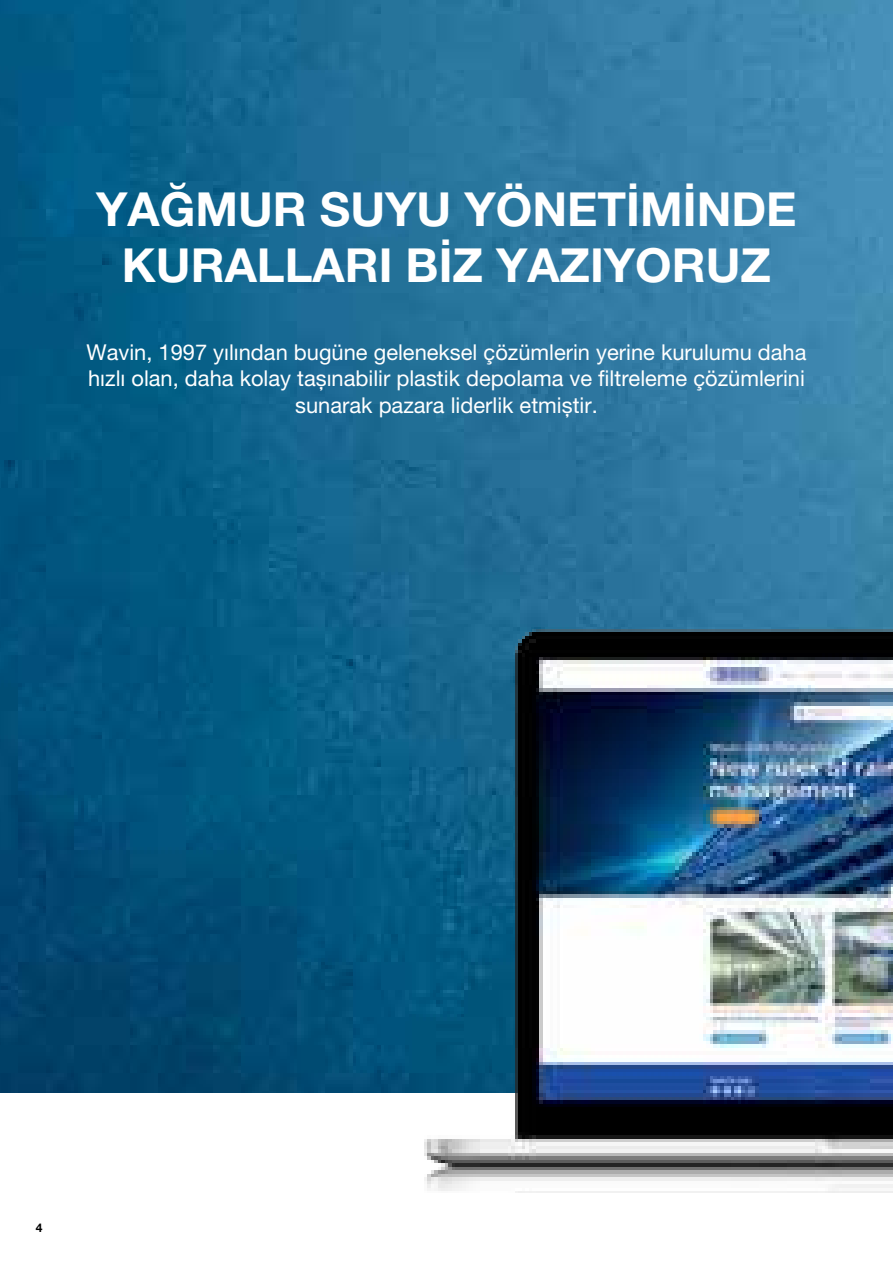
<style>
.page{position:relative;width:893px;height:1263px;background:#fff}
.page>*{position:absolute;margin:0;border:0;box-sizing:border-box;transform-origin:0 0}
.t1{font:700 46.95px/56.4px "Helvetica Neue LT Pro";color:#fff;text-align:center}
.t2{font:21.9px/26.2px "Helvetica Neue LT Pro";color:#fff;text-align:center}
.t3{font:700 12px "Helvetica Neue LT Pro";color:#000}
</style>
<div class="page">
<img style="left:0;top:0;width:893px;height:1093px">
<img style="left:425px;top:602px;width:468px;height:591px">
<h1 class="t1" style="left:96px;top:180px;width:702px">YAĞMUR SUYU YÖNETİMİNDE<br>KURALLARI BİZ YAZIYORUZ</h1>
<p class="t2" style="left:86px;top:339px;width:722px">Wavin, 1997 yılından bugüne geleneksel çözümlerin yerine kurulumu daha hızlı olan, daha kolay taşınabilir plastik depolama ve filtreleme çözümlerini sunarak pazara liderlik etmiştir.</p>
<p class="t3" style="left:36px;top:1220px;width:8px">4</p>
</div>
